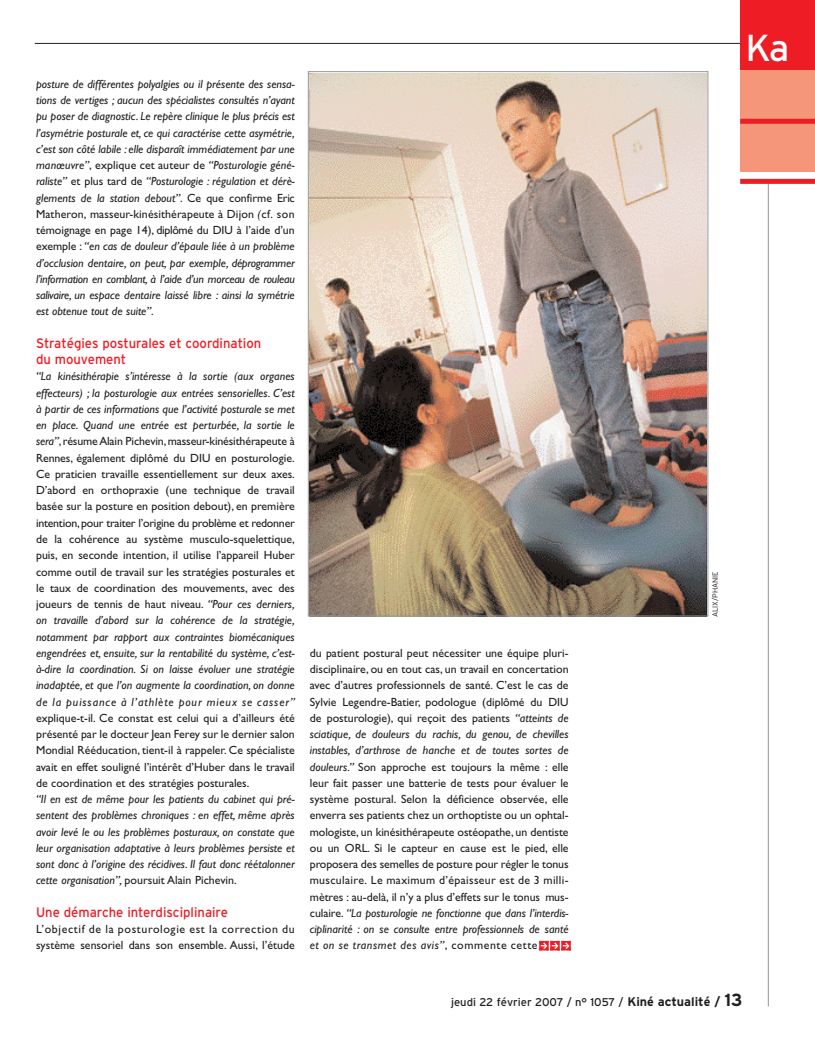
<style>
.page{position:relative;width:815px;height:1053px;background:#fff}
.page>*{position:absolute;margin:0;border:0;box-sizing:border-box;transform-origin:0 0}
.t1{font:37.5px "Interstate";color:#fff}
.t2{font:13.75px/16.2px "Interstate";color:#ee1c24;scale:.95 1}
.t3{font:italic 11.88px/16.2px "Gill Sans";color:#231f20;text-align:justify}
.t4{font:11.88px/16.2px "Gill Sans";color:#231f20;text-align:justify}
.t5{font:11.25px "Interstate";color:#231f20}
.t6{font:300 7.5px "Interstate";color:#231f20}
.s1{font-style:normal}
.s2{font-style:italic}
.s3{font-weight:700;font-size:12.5px}
.s4{font-weight:700;font-size:17.5px}
</style>
<div class="page">
<hr style="left:35px;top:43px;width:722px;height:1px;background:#231f20">
<hr style="left:768px;top:180px;width:1px;height:826px;background:#939598">
<div style="left:740px;top:179px;width:74px;height:5px;background:#ee1c24"></div>
<div style="left:740px;top:1px;width:74px;height:83px;background:#ee1c24"></div>
<div style="left:740px;top:70px;width:74px;height:101px;background:#f5967b"></div>
<div style="left:740px;top:119px;width:74px;height:5px;background:#ee1c24"></div>
<svg style="left:539px;top:940px;width:32px;height:10px"></svg>
<img style="left:310px;top:73px;width:396px;height:541px">
<p class="t3" style="left:36px;top:77px;width:260px">posture de différentes polyalgies ou il présente des sensa&shy;tions de vertiges ; aucun des spécialistes consultés n’ayant pu poser de diagnostic. Le repère clinique le plus précis est l’asymétrie posturale et, ce qui caractérise cette asymétrie, c’est son côté labile : elle disparaît immédiatement par une manœuvre”<span class="s1">, explique cet auteur de</span> “Posturologie géné&shy;raliste” <span class="s1">et plus tard de</span> “Posturologie : régulation et dérè&shy;glements de la station debout”<span class="s1">. Ce que confirme Eric Matheron, masseur-kinésithérapeute à Dijon</span> (<span class="s1">cf. son témoignage en page 14), diplômé du DIU à l’aide d’un exemple :</span> “en cas de douleur d’épaule liée à un problème d’occlusion dentaire, on peut, par exemple, déprogrammer l’information en comblant, à l’aide d’un morceau de rouleau salivaire, un espace dentaire laissé libre : ainsi la symétrie est obtenue tout de suite”<span class="s1">.</span></p>
<p class="t2" style="left:36px;top:336px;width:239px">Stratégies posturales et coordination du mouvement</p>
<p class="t3" style="left:36px;top:369px;width:260px">“La kinésithérapie s’intéresse à la sortie (aux organes effecteurs) ; la posturologie aux entrées sensorielles. C’est à partir de ces informations que l’activité posturale se met en place. Quand une entrée est perturbée, la sortie le sera”<span class="s1">,résume Alain Pichevin,masseur-kinésithérapeute à Rennes, également diplômé du DIU en posturologie.<br>Ce praticien travaille essentiellement sur deux axes.<br>D’abord en orthopraxie (une technique de travail basée sur la posture en position debout), en première intention,pour traiter l’origine du problème et redonner de la cohérence au système musculo-squelettique, puis, en seconde intention, il utilise l’appareil Huber comme outil de travail sur les stratégies posturales et le taux de coordination des mouvements, avec des joueurs de tennis de haut niveau.</span> “Pour ces derniers, on travaille d’abord sur la cohérence de la stratégie, notamment par rapport aux contraintes biomécaniques engendrées et, ensuite, sur la rentabilité du système, c’est&shy;à-dire la coordination. Si on laisse évoluer une stratégie inadaptée, et que l’on augmente la coordination, on donne de la puissance à l’athlète pour mieux se casser”</p>
<p class="t4" style="left:36px;top:711px;width:260px">explique-t-il. Ce constat est celui qui a d’ailleurs été présenté par le docteur Jean Ferey sur le dernier salon Mondial Rééducation, tient-il à rappeler. Ce spécialiste avait en effet souligné l’intérêt d’Huber dans le travail de coordination et des stratégies posturales.</p>
<p class="t3" style="left:36px;top:792px;width:260px">“Il en est de même pour les patients du cabinet qui pré&shy;sentent des problèmes chroniques : en effet, même après avoir levé le ou les problèmes posturaux, on constate que leur organisation adaptative à leurs problèmes persiste et sont donc à l’origine des récidives. Il faut donc réétalonner cette organisation”, <span class="s1">poursuit Alain Pichevin.</span></p>
<p class="t2" style="left:36px;top:905px;width:204px">Une démarche interdisciplinaire</p>
<p class="t4" style="left:36px;top:922px;width:260px">L’objectif de la posturologie est la correction du système sensoriel dans son ensemble. Aussi, l’étude</p>
<p class="t4" style="left:310px;top:646px;width:260px">du patient postural peut nécessiter une équipe pluri&shy;disciplinaire, ou en tout cas, un travail en concertation avec d’autres professionnels de santé. C’est le cas de Sylvie Legendre-Batier, podologue (diplômé du DIU de posturologie), qui reçoit des patients <span class="s2">“atteints de sciatique, de douleurs du rachis, du genou, de chevilles instables, d’arthrose de hanche et de toutes sortes de douleurs.”</span> Son approche est toujours la même : elle leur fait passer une batterie de tests pour évaluer le système postural. Selon la déficience observée, elle enverra ses patients chez un orthoptiste ou un ophtal&shy;mologiste, un kinésithérapeute ostéopathe, un dentiste ou un ORL. Si le capteur en cause est le pied, elle proposera des semelles de posture pour régler le tonus musculaire. Le maximum d’épaisseur est de 3 milli&shy;mètres : au-delà, il n’y a plus d’effets sur le tonus mus&shy;culaire. <span class="s2">“La posturologie ne fonctionne que dans l’interdis&shy;ciplinarité : on se consulte entre professionnels de santé et on se transmet des avis”</span>, commente cette</p>
<h1 class="t1" style="left:746px;top:33px;width:45px">Ka</h1>
<p class="t6" style="left:712px;top:617px;width:47px;rotate:-90deg">ALIX/PHANIE</p>
<p class="t5" style="left:451px;top:998px;width:293px">jeudi 22 février 2007 / n° 1057 / <span class="s3">Kiné actualité /</span> <span class="s4">13</span></p>
</div>
